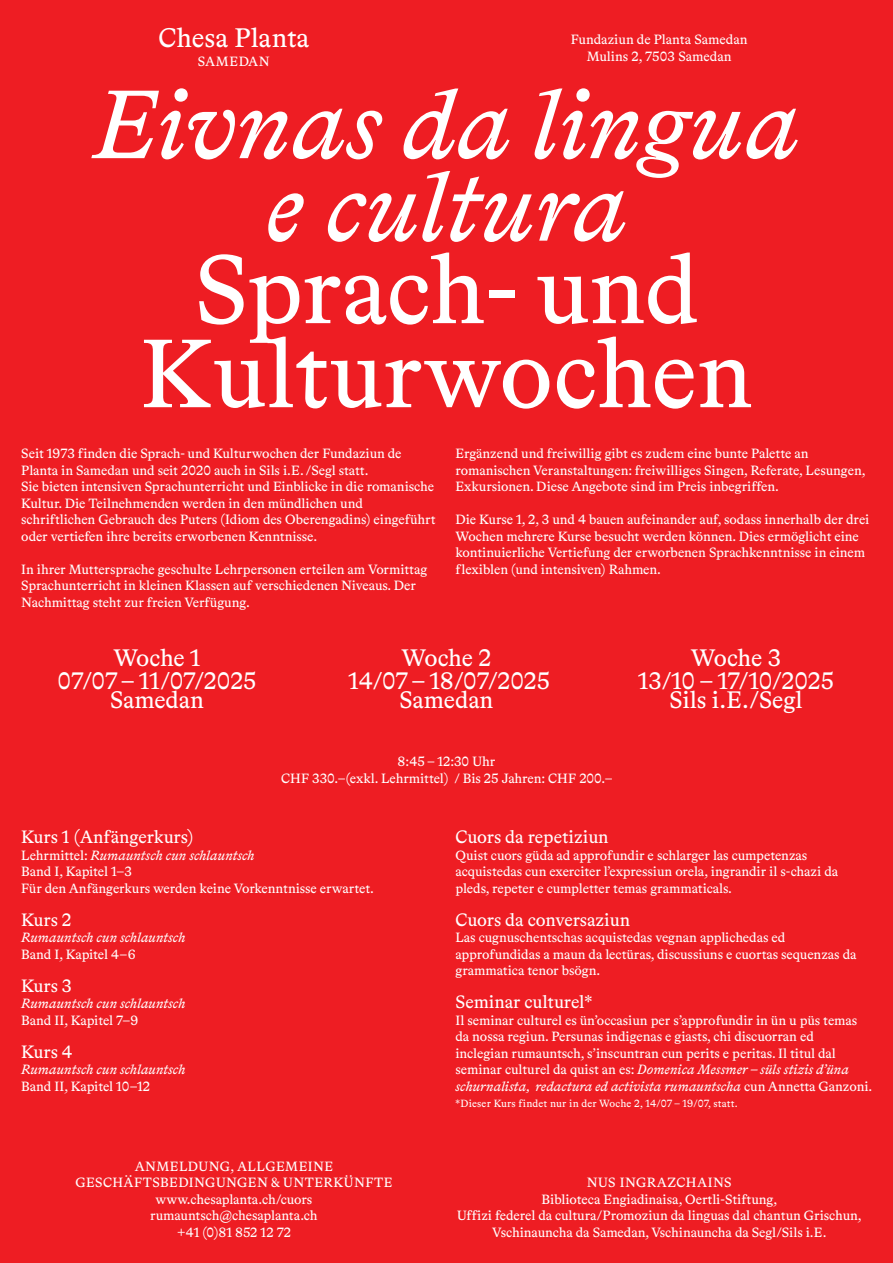
<style>
.page{position:relative;width:893px;height:1263px;background:#ee1d23}
.page>*{position:absolute;margin:0;border:0;box-sizing:border-box;transform-origin:0 0}
.t1{font:italic 97.5px/82.5px "Bradford LL";color:#fff;text-align:center}
.t2{font:97.5px/84px "Bradford LL";color:#fff;text-align:center}
.t3{font:27px "Bradford LL";letter-spacing:.005em;color:#fff}
.t4{font:24px/22.5px "Bradford LL";color:#fff;text-align:center}
.t5{font:18px "Bradford LL";color:#fff}
.t6{font:13.5px/16.5px "Bradford LL";color:#fff}
.t7{font:italic 13.5px "Bradford LL";letter-spacing:-.01em;color:#fff}
.t8{font:13.5px "Bradford LL";letter-spacing:.04em;color:#fff}
.t9{font:10.5px "Bradford LL";letter-spacing:.02em;color:#fff}
.s1{font-style:italic}
</style>
<div class="page">
<h2 class="t3" style="left:158px;top:20px;width:152px">Chesa Planta</h2>
<p class="t8" style="left:198px;top:53px;width:73px">SAMEDAN</p>
<p class="t6" style="left:571px;top:31px;width:178px;text-align:center">Fundaziun de Planta Samedan<br>Mulins 2, 7503 Samedan</p>
<h1 class="t1" style="left:93px;top:80px;width:709px">Eivnas da lingua e cultura</h1>
<h1 class="t2" style="left:140px;top:244px;width:614px">Sprach- und<br>Kulturwochen</h1>
<p class="t6" style="left:21px;top:445px;width:416px">Seit 1973 finden die Sprach- und Kulturwochen der Fundaziun de Planta in Samedan und seit 2020 auch in Sils i.E. /Segl statt.<br>Sie bieten intensiven Sprachunterricht und Einblicke in die romanische Kultur. Die Teilnehmenden werden in den mündlichen und schriftlichen Gebrauch des Puters (Idiom des Oberengadins) eingeführt oder vertiefen ihre bereits erworbenen Kenntnisse.</p>
<p class="t6" style="left:21px;top:560px;width:407px">In ihrer Muttersprache geschulte Lehrpersonen erteilen am Vormittag<br>Sprachunterricht in kleinen Klassen auf verschiedenen Niveaus. Der<br>Nachmittag steht zur freien Verfügung.</p>
<p class="t6" style="left:455px;top:445px;width:412px">Ergänzend und freiwillig gibt es zudem eine bunte Palette an romanischen Veranstaltungen: freiwilliges Singen, Referate, Lesungen,<br>Exkursionen. Diese Angebote sind im Preis inbegriffen.</p>
<p class="t6" style="left:455px;top:511px;width:415px">Die Kurse 1, 2, 3 und 4 bauen aufeinander auf, sodass innerhalb der drei Wochen mehrere Kurse besucht werden können. Dies ermöglicht eine kontinuierliche Vertiefung der erworbenen Sprachkenntnisse in einem flexiblen (und intensiven) Rahmen.</p>
<h3 class="t4" style="left:58px;top:646px;width:200px">Woche 1<br>07/07 – 11/07/2025</h3>
<h3 class="t4" style="left:110px;top:688px;width:95px">Samedan</h3>
<h3 class="t4" style="left:349px;top:646px;width:203px">Woche 2<br>14/07 – 18/07/2025</h3>
<h3 class="t4" style="left:400px;top:688px;width:95px">Samedan</h3>
<p class="t6" style="left:281px;top:753px;width:333px;text-align:center">8:45 – 12:30 Uhr<br>CHF 330.–(exkl. Lehrmittel) / Bis 25 Jahren: CHF 200.–</p>
<h3 class="t4" style="left:638px;top:646px;width:197px">Woche 3<br>13/10 – 17/10/2025</h3>
<h3 class="t4" style="left:670px;top:688px;width:134px">Sils i.E./Segl</h3>
<h3 class="t5" style="left:21px;top:825px;width:174px">Kurs 1 (Anfängerkurs)</h3>
<p class="t6" style="left:21px;top:846px;width:354px">Lehrmittel: <span class="s1">Rumauntsch cun schlauntsch<br></span>Band I, Kapitel 1–3<br>Für den Anfängerkurs werden keine Vorkenntnisse erwartet.</p>
<h3 class="t5" style="left:21px;top:907px;width:52px">Kurs 2</h3>
<p class="t7" style="left:21px;top:928px;width:166px">Rumauntsch cun schlauntsch</p>
<p class="t6" style="left:21px;top:945px;width:116px">Band I, Kapitel 4–6</p>
<h3 class="t5" style="left:21px;top:973px;width:52px">Kurs 3</h3>
<p class="t7" style="left:21px;top:994px;width:166px">Rumauntsch cun schlauntsch</p>
<p class="t6" style="left:21px;top:1011px;width:119px">Band II, Kapitel 7–9</p>
<h3 class="t5" style="left:21px;top:1039px;width:53px">Kurs 4</h3>
<p class="t7" style="left:21px;top:1060px;width:166px">Rumauntsch cun schlauntsch</p>
<p class="t6" style="left:21px;top:1077px;width:130px">Band II, Kapitel 10–12</p>
<p class="t6" style="left:75px;top:1157px;width:318px;text-align:center">ANMELDUNG, ALLGEMEINE<br>GESCHÄFTSBEDINGUNGEN &amp; UNTERKÜNFTE www.chesaplanta.ch/cuors rumauntsch@chesaplanta.ch<br>+41 (0)81 852 12 72</p>
<h3 class="t5" style="left:455px;top:825px;width:155px">Cuors da repetiziun</h3>
<p class="t6" style="left:455px;top:846px;width:384px">Quist cuors güda ad approfundir e schlarger las cumpetenzas acquistedas cun exerciter l’expressiun orela, ingrandir il s-chazi da pleds, repeter e cumpletter temas grammaticals.</p>
<h3 class="t5" style="left:455px;top:907px;width:176px">Cuors da conversaziun</h3>
<p class="t6" style="left:455px;top:929px;width:402px">Las cugnuschentschas acquistedas vegnan applichedas ed approfundidas a maun da lectüras, discussiuns e cuortas sequenzas da grammatica tenor bsögn.</p>
<h3 class="t5" style="left:455px;top:990px;width:138px">Seminar culturel*</h3>
<p class="t6" style="left:455px;top:1011px;width:418px">Il seminar culturel es ün’occasiun per s’approfundir in ün u püs temas da nossa regiun. Persunas indigenas e giasts, chi discuorran ed<br>inclegian rumauntsch, s’inscuntran cun perits e peritas. Il titul dal seminar culturel da quist an es: <span class="s1">Domenica Messmer – süls stizis d’üna schurnalista, redactura ed activista rumauntscha</span> cun Annetta Ganzoni.</p>
<p class="t9" style="left:455px;top:1096px;width:284px">*Dieser Kurs findet nur in der Woche 2, 14/07 – 19/07, statt.</p>
<p class="t6" style="left:457px;top:1173px;width:406px;text-align:center">NUS INGRAZCHAINS<br>Biblioteca Engiadinaisa, Oertli-Stiftung,<br>Uffizi federel da cultura/Promoziun da linguas dal chantun Grischun, Vschinauncha da Samedan, Vschinauncha da Segl/Sils i.E.</p>
</div>
